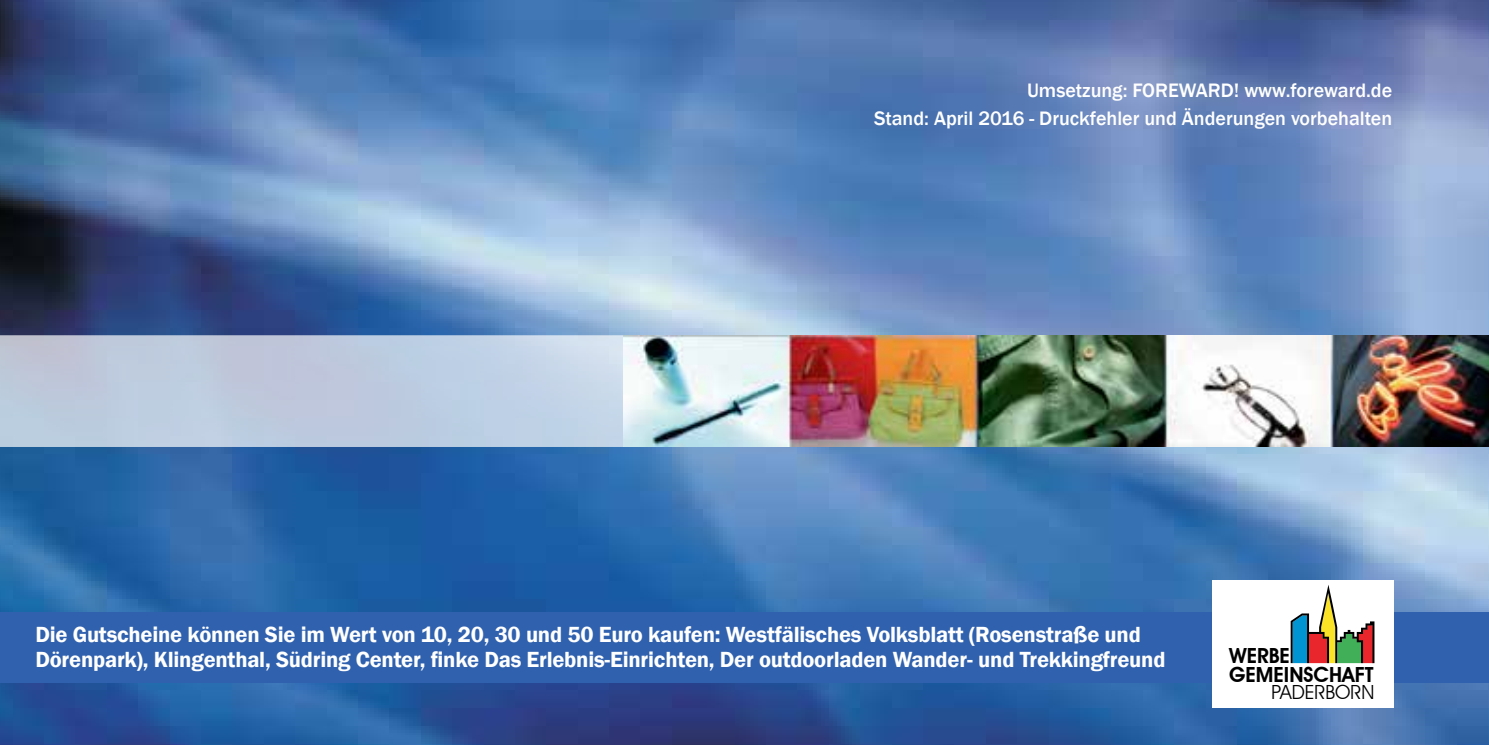
<style>
.page{position:relative;width:1489px;height:745px;background:#fff}
.page>*{position:absolute;margin:0;border:0;box-sizing:border-box;transform-origin:0 0}
.t1{font:600 22.5px/25px "Franklin Gothic";letter-spacing:-.01em;color:#fff}
.t2{font:600 20.75px/18.8px "Avant Garde IT Cby BT";color:#000}
.t3{font:500 20px/27.5px "Franklin Gothic";color:#fff;text-align:right}
.t4{font:19.5px "Avant Garde IT Cby BT";color:#000}
</style>
<div class="page">
<img style="left:0;top:0;width:1488px;height:744px">
<svg style="left:0;top:335px;width:623px;height:111px;background:#beccdf"></svg>
<img style="left:623px;top:335px;width:865px;height:111px">
<div style="left:0;top:611px;width:1488px;height:71px;background:#3061ae"></div>
<div style="left:1212px;top:579px;width:181px;height:128px;background:#fff"></div>
<svg style="left:1290px;top:585px;width:84px;height:77px"></svg>
<p class="t3" style="left:874px;top:77px;width:519px">Umsetzung: FOREWARD! www.foreward.de<br>Stand: April 2016 - Druckfehler und Änderungen vorbehalten</p>
<p class="t1" style="left:35px;top:621px;width:1131px">Die Gutscheine können Sie im Wert von 10, 20, 30 und 50 Euro kaufen: Westfälisches Volksblatt (Rosenstraße und<br>Dörenpark), Klingenthal, Südring Center, finke Das Erlebnis-Einrichten, Der outdoorladen Wander- und Trekkingfreund</p>
<p class="t2" style="left:1228px;top:645px;width:146px">WERBE<br>GEMEINSCHAFT</p>
<p class="t4" style="left:1271px;top:680px;width:104px">PADERBORN</p>
</div>
